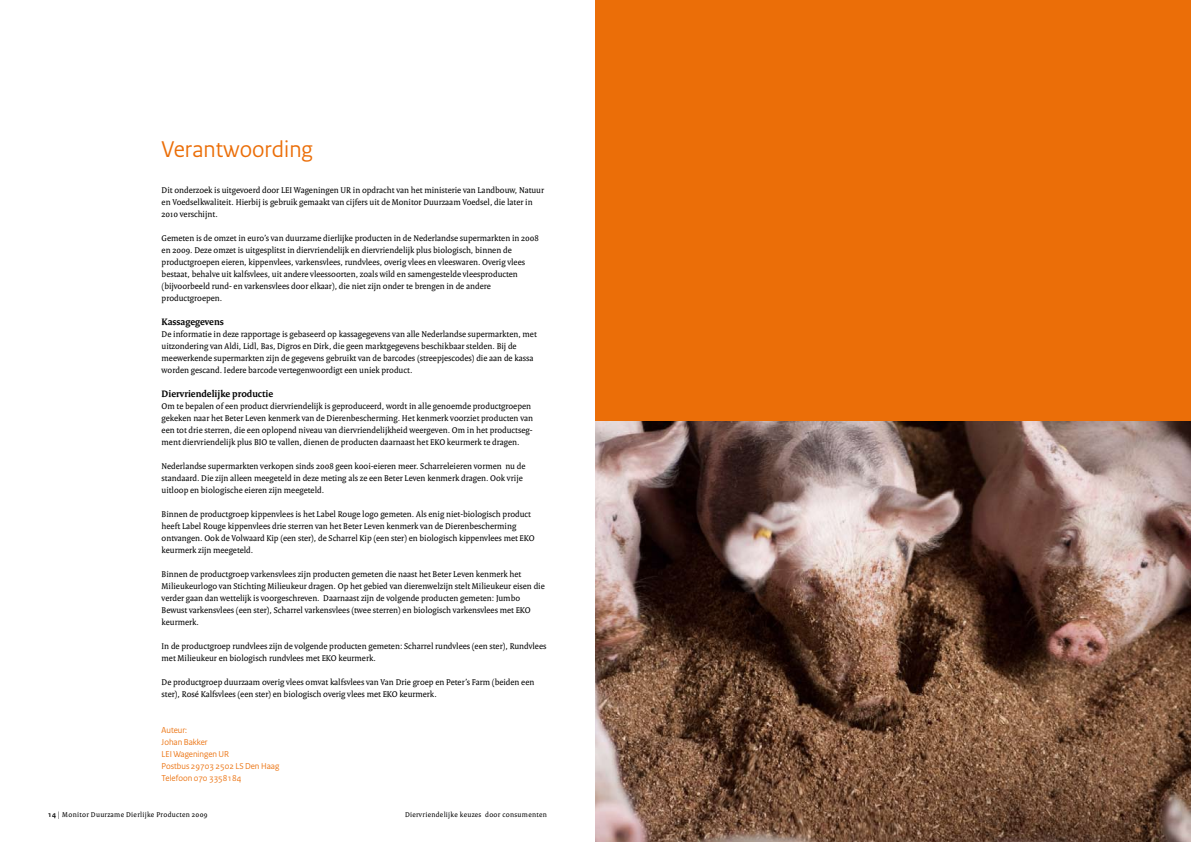
<style>
.page{position:relative;width:1191px;height:842px;background:#fff}
.page>*{position:absolute;margin:0;border:0;box-sizing:border-box;transform-origin:0 0}
.t1{font:24px "Rijksoverheid Sans";color:#eb6e08}
.t2{font:700 10px "Rijksoverheid Serif";color:#000}
.t3{font:9px/12px "Rijksoverheid Serif";color:#000}
.t4{font:9px/12px "Rijksoverheid Sans";color:#eb6e08}
.t5{font:7.5px "Rijksoverheid Serif";letter-spacing:.04em;color:#000}
.s1{font-family:"Rijksoverheid Sans";font-weight:700}
</style>
<div class="page">
<div style="left:595px;top:0;width:596px;height:842px;background:#eb6e08"></div>
<img style="left:595px;top:421px;width:596px;height:421px">
<h1 class="t1" style="left:162px;top:136px;width:153px">Verantwoording</h1>
<p class="t3" style="left:162px;top:184px;width:384px">Dit onderzoek is uitgevoerd door LEI Wageningen UR in opdracht van het ministerie van Landbouw, Natuur en Voedselkwaliteit. Hierbij is gebruik gemaakt van cijfers uit de Monitor Duurzaam Voedsel, die later in<br>2010 verschijnt.</p>
<p class="t3" style="left:162px;top:232px;width:379px">Gemeten is de omzet in euro’s van duurzame dierlijke producten in de Nederlandse supermarkten in 2008 en 2009. Deze omzet is uitgesplitst in diervriendelijk en diervriendelijk plus biologisch, binnen de productgroepen eieren, kippenvlees, varkensvlees, rundvlees, overig vlees en vleeswaren. Overig vlees bestaat, behalve uit kalfsvlees, uit andere vleessoorten, zoals wild en samengestelde vleesproducten (bijvoorbeeld rund- en varkensvlees door elkaar), die niet zijn onder te brengen in de andere productgroepen.</p>
<p class="t2" style="left:162px;top:316px;width:64px">Kassagegevens</p>
<p class="t3" style="left:162px;top:328px;width:377px">De informatie in deze rapportage is gebaseerd op kassagegevens van alle Nederlandse supermarkten, met uitzondering van Aldi, Lidl, Bas, Digros en Dirk, die geen marktgegevens beschikbaar stelden. Bij de meewerkende supermarkten zijn de gegevens gebruikt van de barcodes (streepjescodes) die aan de kassa worden gescand. Iedere barcode vertegenwoordigt een uniek product.</p>
<p class="t2" style="left:162px;top:388px;width:113px">Diervriendelijke productie</p>
<p class="t3" style="left:162px;top:400px;width:373px">Om te bepalen of een product diervriendelijk is geproduceerd, wordt in alle genoemde productgroepen gekeken naar het Beter Leven kenmerk van de Dierenbescherming. Het kenmerk voorziet producten van een tot drie sterren, die een oplopend niveau van diervriendelijkheid weergeven. Om in het productseg&shy;ment diervriendelijk plus BIO te vallen, dienen de producten daarnaast het EKO keurmerk te dragen.</p>
<p class="t3" style="left:162px;top:460px;width:365px">Nederlandse supermarkten verkopen sinds 2008 geen kooi-eieren meer. Scharreleieren vormen nu de standaard. Die zijn alleen meegeteld in deze meting als ze een Beter Leven kenmerk dragen. Ook vrije uitloop en biologische eieren zijn meegeteld.</p>
<p class="t3" style="left:162px;top:508px;width:374px">Binnen de productgroep kippenvlees is het Label Rouge logo gemeten. Als enig niet-biologisch product heeft Label Rouge kippenvlees drie sterren van het Beter Leven kenmerk van de Dierenbescherming ontvangen. Ook de Volwaard Kip (een ster), de Scharrel Kip (een ster) en biologisch kippenvlees met EKO keurmerk zijn meegeteld.</p>
<p class="t3" style="left:162px;top:568px;width:385px">Binnen de productgroep varkensvlees zijn producten gemeten die naast het Beter Leven kenmerk het Milieukeurlogo van Stichting Milieukeur dragen. Op het gebied van dierenwelzijn stelt Milieukeur eisen die verder gaan dan wettelijk is voorgeschreven. Daarnaast zijn de volgende producten gemeten: Jumbo Bewust varkensvlees (een ster), Scharrel varkensvlees (twee sterren) en biologisch varkensvlees met EKO keurmerk.</p>
<p class="t3" style="left:162px;top:640px;width:386px">In de productgroep rundvlees zijn de volgende producten gemeten: Scharrel rundvlees (een ster), Rundvlees met Milieukeur en biologisch rundvlees met EKO keurmerk.</p>
<p class="t3" style="left:162px;top:676px;width:374px">De productgroep duurzaam overig vlees omvat kalfsvlees van Van Drie groep en Peter’s Farm (beiden een ster), Rosé Kalfsvlees (een ster) en biologisch overig vlees met EKO keurmerk.</p>
<p class="t4" style="left:162px;top:724px;width:119px">Auteur:<br>Johan Bakker<br>LEI Wageningen UR<br>Postbus 29703 2502 LS Den Haag<br>Telefoon 070 3358184</p>
<p class="t5" style="left:48px;top:810px;width:161px"><span class="s1">14</span> | Monitor Duurzame Dierlijke Producten 2009</p>
<p class="t5" style="left:405px;top:810px;width:143px">Diervriendelijke keuzes door consumenten</p>
</div>
